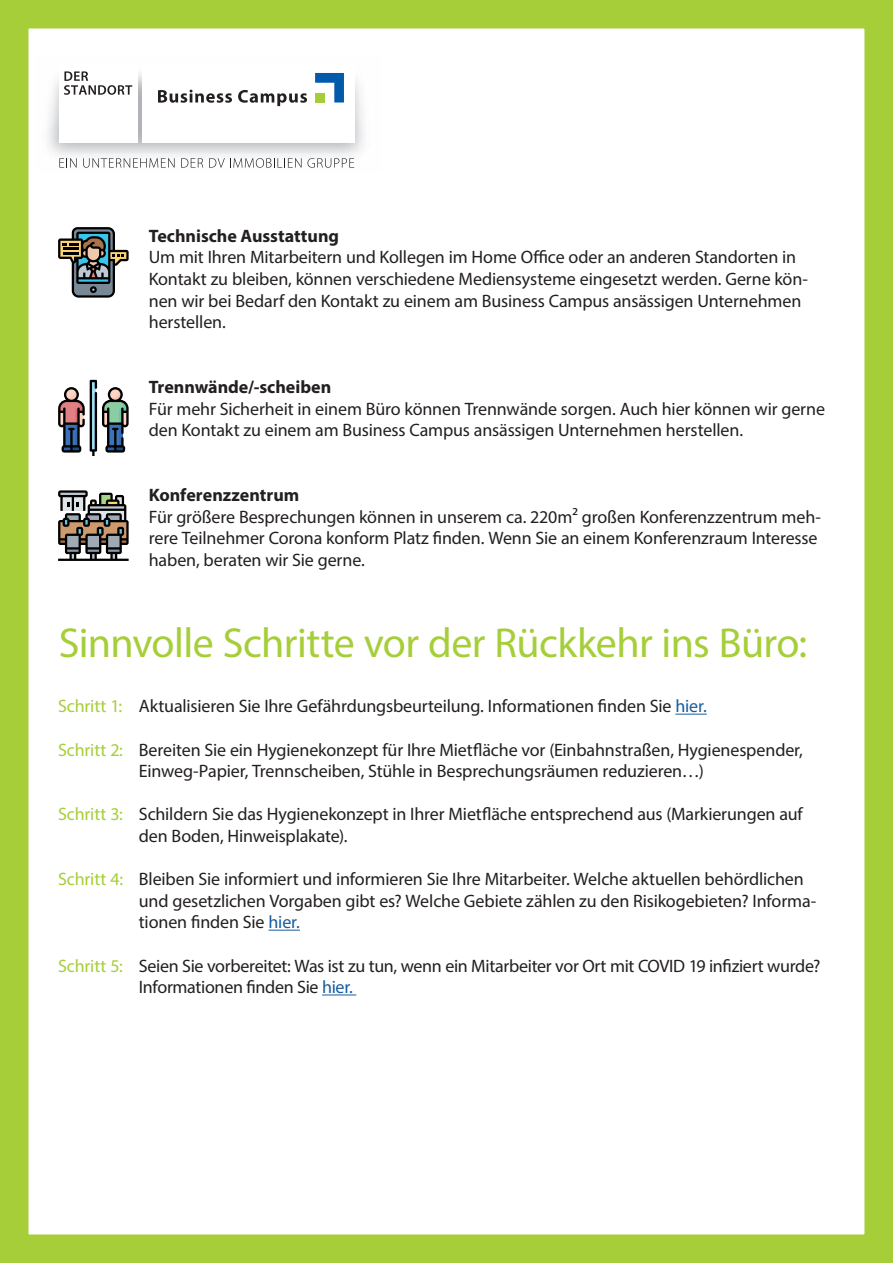
<style>
.page{position:relative;width:893px;height:1263px;background:#fff}
.page>*{position:absolute;margin:0;border:0;box-sizing:border-box;transform-origin:0 0}
.t1{font:42px "Myriad Pro";letter-spacing:-.015em;color:#a6ce39}
.t2{font:18px/21.6px "Myriad Pro";letter-spacing:-.005em;color:#231f20}
.t3{font:700 18px "Myriad Pro";color:#231f20}
.s1{color:#a6ce39}
.s2{color:#175d9e}
</style>
<div class="page">
<svg style="left:158px;top:90px;width:74px;height:13px"></svg>
<svg style="left:238px;top:90px;width:69px;height:16px"></svg>
<svg style="left:64px;top:71px;width:68px;height:24px"></svg>
<svg style="left:315px;top:73px;width:29px;height:29px"></svg>
<div style="left:315px;top:93px;width:9px;height:9px;background:#a6ce39"></div>
<svg style="left:59px;top:158px;width:18px;height:10px"></svg>
<svg style="left:83px;top:158px;width:92px;height:10px"></svg>
<svg style="left:181px;top:158px;width:22px;height:10px"></svg>
<svg style="left:209px;top:158px;width:145px;height:10px"></svg>
<div style="left:0;top:0;width:893px;height:1263px;border:28px solid #a6ce39"></div>
<svg style="left:58px;top:227px;width:71px;height:71px"></svg>
<svg style="left:58px;top:380px;width:71px;height:76px"></svg>
<svg style="left:58px;top:490px;width:71px;height:71px"></svg>
<hr style="left:675px;top:714px;width:32px;height:1px;background:#175d9e">
<hr style="left:268px;top:930px;width:32px;height:1px;background:#175d9e">
<hr style="left:322px;top:994px;width:34px;height:1px;background:#175d9e">
<p class="t3" style="left:149px;top:224px;width:192px">Technische Ausstattung</p>
<p class="t2" style="left:149px;top:246px;width:661px">Um mit Ihren Mitarbeitern und Kollegen im Home Office oder an anderen Standorten in Kontakt zu bleiben, können verschiedene Mediensysteme eingesetzt werden. Gerne kön&shy;nen wir bei Bedarf den Kontakt zu einem am Business Campus ansässigen Unternehmen herstellen.</p>
<p class="t3" style="left:149px;top:375px;width:184px">Trennwände/-scheiben</p>
<p class="t2" style="left:149px;top:397px;width:678px">Für mehr Sicherheit in einem Büro können Trennwände sorgen. Auch hier können wir gerne den Kontakt zu einem am Business Campus ansässigen Unternehmen herstellen.</p>
<p class="t3" style="left:149px;top:483px;width:152px">Konferenzzentrum</p>
<p class="t2" style="left:149px;top:505px;width:674px">Für größere Besprechungen können in unserem ca. 220m² großen Konferenzzentrum meh&shy;rere Teilnehmer Corona konform Platz finden. Wenn Sie an einem Konferenzraum Interesse haben, beraten wir Sie gerne.</p>
<p class="t1" style="left:59px;top:617px;width:750px">Sinnvolle Schritte vor der Rückkehr ins Büro:</p>
<p class="t2" style="left:58px;top:695px;width:650px"><span class="s1">Schritt 1:</span> Aktualisieren Sie Ihre Gefährdungsbeurteilung. Informationen finden Sie <span class="s2">hier.</span></p>
<p class="t2" style="left:139px;top:738px;width:665px;text-indent:-81px"><span class="s1">Schritt 2:</span> Bereiten Sie ein Hygienekonzept für Ihre Mietfläche vor (Einbahnstraßen, Hygienespender,<br>Einweg-Papier, Trennscheiben, Stühle in Besprechungsräumen reduzieren…)</p>
<p class="t2" style="left:139px;top:803px;width:665px;text-indent:-81px"><span class="s1">Schritt 3:</span> Schildern Sie das Hygienekonzept in Ihrer Mietfläche entsprechend aus (Markierungen auf den Boden, Hinweisplakate).</p>
<p class="t2" style="left:139px;top:868px;width:679px;text-indent:-81px"><span class="s1">Schritt 4:</span> Bleiben Sie informiert und informieren Sie Ihre Mitarbeiter. Welche aktuellen behördlichen und gesetzlichen Vorgaben gibt es? Welche Gebiete zählen zu den Risikogebieten? Informa&shy;tionen finden Sie <span class="s2">hier.</span></p>
<p class="t2" style="left:139px;top:954px;width:683px;text-indent:-81px"><span class="s1">Schritt 5:</span> Seien Sie vorbereitet: Was ist zu tun, wenn ein Mitarbeiter vor Ort mit COVID 19 infiziert wurde?<br>Informationen finden Sie <span class="s2">hier.</span></p>
</div>
